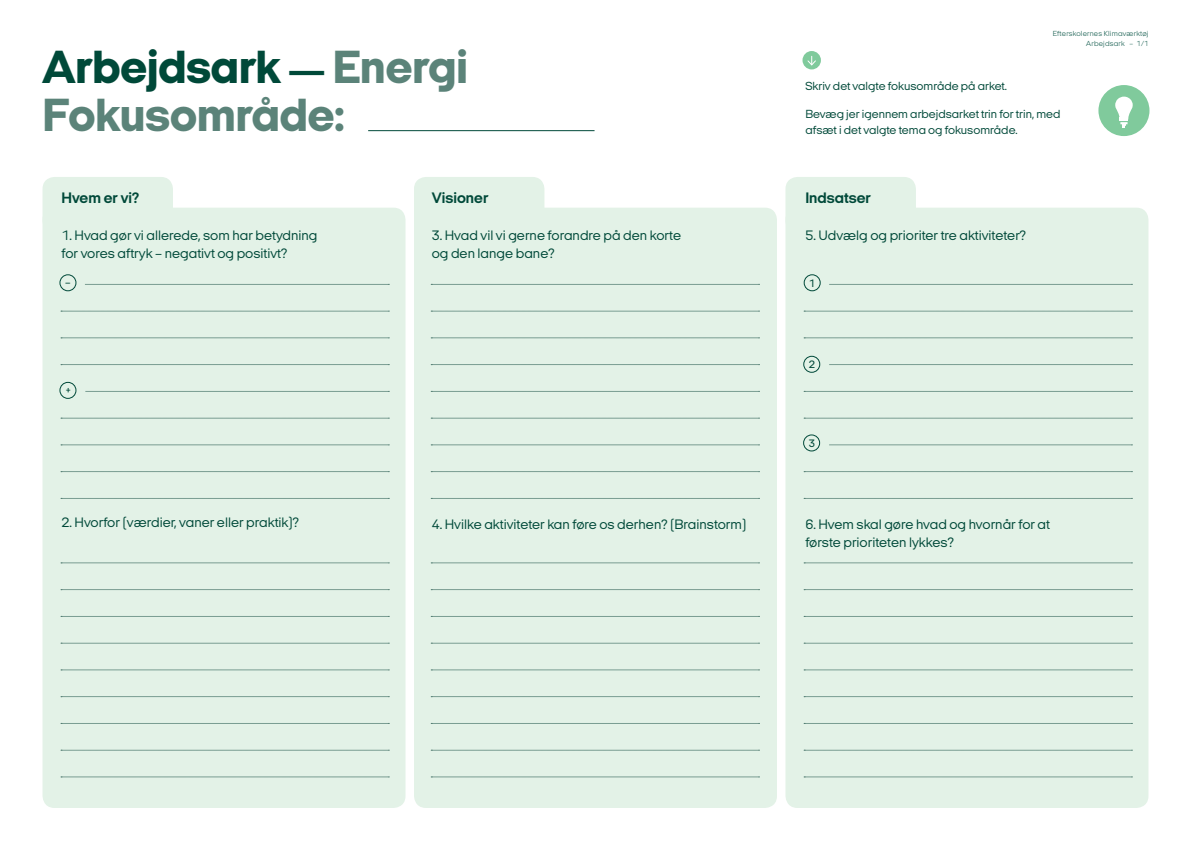
<style>
.page{position:relative;width:1191px;height:842px;background:#fff}
.page>*{position:absolute;margin:0;border:0;box-sizing:border-box;transform-origin:0 0}
.t1{font:800 47.5px "Italian Plate No 2 Expanded";color:#004939}
.t2{font:800 47.5px "Italian Plate No 2 Expanded";color:#5b8379}
.t3{font:700 15.5px "Italian Plate No 2 Expanded";color:#004939}
.t4{font:14px/18px "Italian Plate No 2 Expanded";color:#004939}
.t5{font:12px/16px "Italian Plate No 2 Expanded";color:#004939}
.t6{font:500 11px "Italian Plate No 2 Expanded";color:#004939}
.t7{font:300 7.5px "Italian Plate No 2 Expanded";letter-spacing:.025em;color:#185f51}
.s1{font-size:38px}
.s2{color:#5b8379}
</style>
<div class="page">
<hr style="left:368px;top:130px;width:226px;height:1px;background:#004939">
<div style="left:43px;top:177px;width:130px;height:56px;background:#e3f2e7;border-radius:12px"></div>
<div style="left:43px;top:208px;width:362px;height:600px;background:#e3f2e7;border-radius:12px"></div>
<div style="left:414px;top:177px;width:130px;height:56px;background:#e3f2e7;border-radius:12px"></div>
<div style="left:414px;top:208px;width:363px;height:600px;background:#e3f2e7;border-radius:12px"></div>
<div style="left:785px;top:177px;width:131px;height:56px;background:#e3f2e7;border-radius:12px"></div>
<div style="left:785px;top:208px;width:363px;height:600px;background:#e3f2e7;border-radius:12px"></div>
<svg style="left:61px;top:311px;width:328px;height:1px"></svg>
<svg style="left:85px;top:284px;width:304px;height:1px"></svg>
<svg style="left:61px;top:338px;width:328px;height:1px"></svg>
<svg style="left:61px;top:364px;width:328px;height:1px"></svg>
<svg style="left:61px;top:445px;width:328px;height:1px"></svg>
<svg style="left:85px;top:391px;width:304px;height:1px"></svg>
<svg style="left:61px;top:498px;width:328px;height:1px"></svg>
<svg style="left:61px;top:471px;width:328px;height:1px"></svg>
<svg style="left:61px;top:418px;width:328px;height:1px"></svg>
<svg style="left:431px;top:311px;width:328px;height:1px"></svg>
<svg style="left:431px;top:284px;width:328px;height:1px"></svg>
<svg style="left:431px;top:338px;width:328px;height:1px"></svg>
<svg style="left:431px;top:364px;width:328px;height:1px"></svg>
<svg style="left:431px;top:445px;width:328px;height:1px"></svg>
<svg style="left:431px;top:391px;width:328px;height:1px"></svg>
<svg style="left:431px;top:498px;width:328px;height:1px"></svg>
<svg style="left:431px;top:471px;width:328px;height:1px"></svg>
<svg style="left:431px;top:418px;width:328px;height:1px"></svg>
<svg style="left:804px;top:311px;width:328px;height:1px"></svg>
<svg style="left:829px;top:284px;width:303px;height:1px"></svg>
<svg style="left:804px;top:338px;width:328px;height:1px"></svg>
<svg style="left:829px;top:364px;width:303px;height:1px"></svg>
<svg style="left:829px;top:445px;width:303px;height:1px"></svg>
<svg style="left:804px;top:391px;width:328px;height:1px"></svg>
<svg style="left:804px;top:498px;width:328px;height:1px"></svg>
<svg style="left:804px;top:471px;width:328px;height:1px"></svg>
<svg style="left:804px;top:418px;width:328px;height:1px"></svg>
<svg style="left:61px;top:589px;width:328px;height:1px"></svg>
<svg style="left:61px;top:563px;width:328px;height:1px"></svg>
<svg style="left:61px;top:616px;width:328px;height:1px"></svg>
<svg style="left:61px;top:643px;width:328px;height:1px"></svg>
<svg style="left:61px;top:723px;width:328px;height:1px"></svg>
<svg style="left:61px;top:670px;width:328px;height:1px"></svg>
<svg style="left:61px;top:777px;width:328px;height:1px"></svg>
<svg style="left:61px;top:750px;width:328px;height:1px"></svg>
<svg style="left:61px;top:696px;width:328px;height:1px"></svg>
<svg style="left:431px;top:589px;width:328px;height:1px"></svg>
<svg style="left:431px;top:563px;width:328px;height:1px"></svg>
<svg style="left:431px;top:616px;width:328px;height:1px"></svg>
<svg style="left:431px;top:643px;width:328px;height:1px"></svg>
<svg style="left:431px;top:723px;width:328px;height:1px"></svg>
<svg style="left:431px;top:670px;width:328px;height:1px"></svg>
<svg style="left:431px;top:777px;width:328px;height:1px"></svg>
<svg style="left:431px;top:750px;width:328px;height:1px"></svg>
<svg style="left:431px;top:696px;width:328px;height:1px"></svg>
<svg style="left:804px;top:589px;width:328px;height:1px"></svg>
<svg style="left:804px;top:563px;width:328px;height:1px"></svg>
<svg style="left:804px;top:616px;width:328px;height:1px"></svg>
<svg style="left:804px;top:643px;width:328px;height:1px"></svg>
<svg style="left:804px;top:723px;width:328px;height:1px"></svg>
<svg style="left:804px;top:670px;width:328px;height:1px"></svg>
<svg style="left:804px;top:777px;width:328px;height:1px"></svg>
<svg style="left:804px;top:750px;width:328px;height:1px"></svg>
<svg style="left:804px;top:696px;width:328px;height:1px"></svg>
<div style="left:802px;top:51px;width:19px;height:18px;background:#80ca9c;border-radius:50%"></div>
<svg style="left:807px;top:56px;width:9px;height:10px"></svg>
<div style="left:803px;top:274px;width:17px;height:17px;border:1px solid #004939;border-radius:50%"></div>
<div style="left:59px;top:274px;width:17px;height:17px;border:1px solid #004939;border-radius:50%"></div>
<div style="left:803px;top:356px;width:17px;height:17px;border:1px solid #004939;border-radius:50%"></div>
<div style="left:59px;top:382px;width:17px;height:17px;border:1px solid #004939;border-radius:50%"></div>
<div style="left:803px;top:434px;width:17px;height:17px;border:1px solid #004939;border-radius:50%"></div>
<div style="left:1098px;top:85px;width:51px;height:51px;background:#80ca9c;border-radius:50%"></div>
<svg style="left:1115px;top:97px;width:17px;height:31px"></svg>
<p class="t1" style="left:43px;top:42px;width:427px">Arbejdsark <span class="s1">—</span> <span class="s2">Energi</span></p>
<p class="t2" style="left:43px;top:90px;width:304px">Fokusområde:</p>
<p class="t7" style="left:1052px;top:29px;width:97px">Efterskolernes Klimaværktøj</p>
<p class="t7" style="left:1086px;top:40px;width:64px">Arbejdsark – 1/1</p>
<p class="t5" style="left:805px;top:77px;width:203px">Skriv det valgte fokusområde på arket.</p>
<p class="t5" style="left:805px;top:105px;width:257px">Bevæg jer igennem arbejdsarket trin for trin, med afsæt i det valgte tema og fokusområde.</p>
<p class="t3" style="left:61px;top:189px;width:79px">Hvem er vi?</p>
<p class="t4" style="left:61px;top:226px;width:258px">1. Hvad gør vi allerede, som har betydning for vores aftryk – negativt og positivt?</p>
<p class="t4" style="left:432px;top:226px;width:251px">3. Hvad vil vi gerne forandre på den korte</p>
<p class="t3" style="left:432px;top:189px;width:58px">Visioner</p>
<p class="t3" style="left:805px;top:189px;width:67px">Indsatser</p>
<p class="t4" style="left:805px;top:226px;width:222px">5. Udvælg og prioriter tre aktiviteter?</p>
<p class="t4" style="left:432px;top:244px;width:124px">og den lange bane?</p>
<p class="t6" style="left:65px;top:276px;width:7px">–</p>
<p class="t6" style="left:808px;top:277px;width:8px">1</p>
<p class="t6" style="left:66px;top:384px;width:7px">+</p>
<p class="t6" style="left:808px;top:358px;width:8px">2</p>
<p class="t6" style="left:808px;top:437px;width:8px">3</p>
<p class="t4" style="left:61px;top:513px;width:239px">2. Hvorfor (værdier, vaner eller praktik)?</p>
<p class="t4" style="left:432px;top:515px;width:316px">4. Hvilke aktiviteter kan føre os derhen? (Brainstorm)</p>
<p class="t4" style="left:805px;top:515px;width:246px">6. Hvem skal gøre hvad og hvornår for at</p>
<p class="t4" style="left:805px;top:533px;width:150px">første prioriteten lykkes?</p>
</div>
